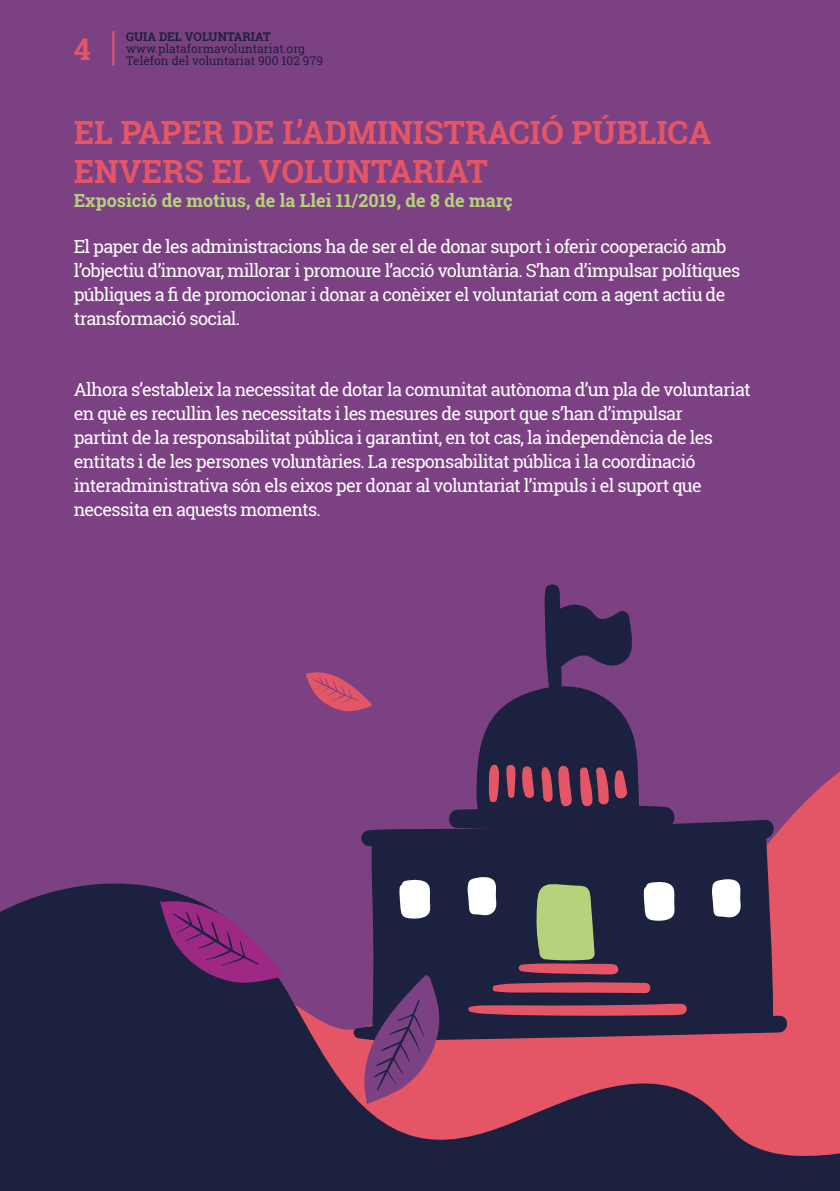
<style>
.page{position:relative;width:840px;height:1191px;background:#fff}
.page>*{position:absolute;margin:0;border:0;box-sizing:border-box;transform-origin:0 0}
.t1{font:700 32px/38.4px "Roboto Slab";color:#e45665}
.t2{font:700 30px "Roboto Slab";color:#e45665}
.t3{font:18px/24px "Roboto Slab";letter-spacing:-.04em;color:#fff}
.t4{font:700 18px "Roboto Slab";color:#b6d37b}
.t5{font:12px "Roboto Slab";color:#1b213e}
.t6{font:700 12px "Roboto Slab";color:#1b213e}
</style>
<div class="page">
<div style="left:0;top:0;width:839px;height:1191px;background:#7c4183"></div>
<svg style="left:789px;top:772px;width:50px;height:103px;fill:#e45665"></svg>
<svg style="left:0;top:875px;width:839px;height:316px;background:#55304d"></svg>
<svg style="left:351px;top:584px;width:438px;height:456px"></svg>
<svg style="left:467px;top:1003px;width:221px;height:12px;background:#b94a5c"></svg>
<svg style="left:491px;top:982px;width:160px;height:11px;background:#c84e5f"></svg>
<svg style="left:517px;top:883px;width:102px;height:92px;background:#72735c"></svg>
<svg style="left:643px;top:880px;width:32px;height:41px"></svg>
<svg style="left:711px;top:877px;width:30px;height:42px"></svg>
<svg style="left:399px;top:878px;width:32px;height:40px"></svg>
<svg style="left:466px;top:875px;width:31px;height:42px"></svg>
<svg style="left:488px;top:764px;width:11px;height:39px"></svg>
<svg style="left:506px;top:763px;width:9px;height:36px"></svg>
<svg style="left:521px;top:765px;width:12px;height:34px"></svg>
<svg style="left:540px;top:764px;width:32px;height:45px"></svg>
<svg style="left:579px;top:766px;width:49px;height:42px;background:#7b3a50"></svg>
<svg style="left:305px;top:672px;width:67px;height:40px"></svg>
<svg style="left:160px;top:900px;width:123px;height:83px"></svg>
<svg style="left:364px;top:974px;width:76px;height:130px"></svg>
<hr style="left:112px;top:31px;width:2px;height:35px;background:#e45665">
<h2 class="t2" style="left:74px;top:28px;width:18px">4</h2>
<p class="t6" style="left:126px;top:28px;width:146px">GUIA DEL VOLUNTARIAT</p>
<p class="t5" style="left:126px;top:40px;width:180px">www.plataformavoluntariat.org</p>
<p class="t5" style="left:126px;top:52px;width:198px">Telèfon del voluntariat 900 102 979</p>
<h1 class="t1" style="left:74px;top:113px;width:638px">EL PAPER DE L’ADMINISTRACIÓ PÚBLICA<br>ENVERS EL VOLUNTARIAT</h1>
<p class="t4" style="left:74px;top:188px;width:440px">Exposició de motius, de la Llei 11/2019, de 8 de març</p>
<p class="t3" style="left:74px;top:234px;width:667px">El paper de les administracions ha de ser el de donar suport i oferir cooperació amb l’objectiu d’innovar, millorar i promoure l’acció voluntària. S’han d’impulsar polítiques públiques a fi de promocionar i donar a conèixer el voluntariat com a agent actiu de transformació social.</p>
<p class="t3" style="left:74px;top:377px;width:678px">Alhora s’estableix la necessitat de dotar la comunitat autònoma d’un pla de voluntariat en què es recullin les necessitats i les mesures de suport que s’han d’impulsar<br>partint de la responsabilitat pública i garantint, en tot cas, la independència de les entitats i de les persones voluntàries. La responsabilitat pública i la coordinació interadministrativa són els eixos per donar al voluntariat l’impuls i el suport que necessita en aquests moments.</p>
</div>
